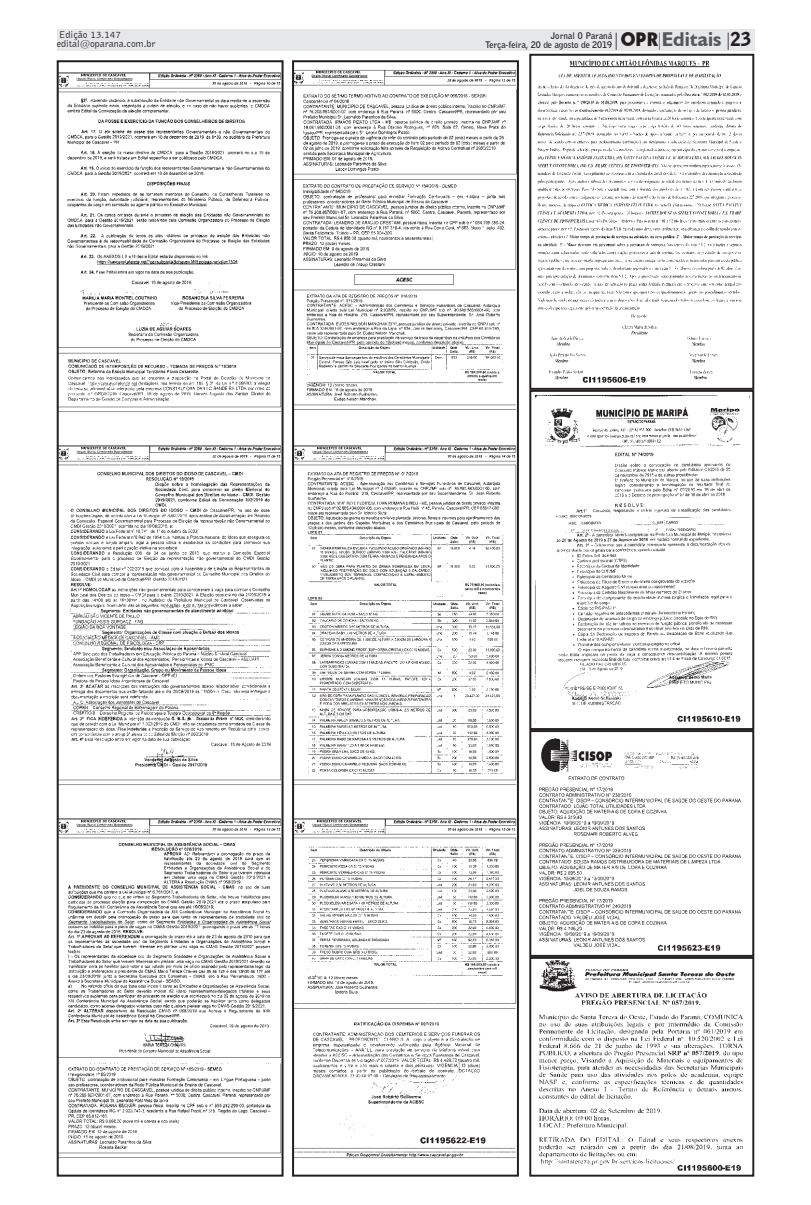
<style>
.page{position:relative;width:811px;height:1205px;background:#fff}
.page>*{position:absolute;margin:0;border:0;box-sizing:border-box;transform-origin:0 0}
.t1{font:700 20px "Humanist 521 BT";color:#57585a}
.t2{font:10px "Bell Gothic BT";color:#231f20}
.t3{font:700 9px/9px "Bell Gothic BT";color:#231f20;text-align:right}
.s1{font-family:"Times New Roman";font-weight:400;font-size:19px;color:#231f20}
.s2{font-family:"Geometric 231 BT Heavy C";font-weight:400;font-size:19px;color:#231f20}
.s3{font-family:"Times New Roman";font-weight:400;font-size:19px}
.s4{font-family:"Bell Gothic BT";font-weight:900;font-size:19px;color:#231f20}
</style>
<div class="page">
<div style="left:57px;top:29px;width:697px;height:21px;background:#e6e7e9"></div>
<img style="left:57px;top:72px;width:226px;height:340px">
<img style="left:57px;top:445px;width:226px;height:341px">
<img style="left:57px;top:819px;width:226px;height:340px">
<img style="left:292px;top:70px;width:227px;height:340px">
<img style="left:292px;top:445px;width:227px;height:341px">
<img style="left:292px;top:819px;width:227px;height:340px">
<div style="left:529px;top:390px;width:225px;height:340px;border:2px solid #231f20"></div>
<div style="left:529px;top:54px;width:225px;height:336px;border:2px solid #231f20"></div>
<img style="left:537px;top:59px;width:205px;height:324px">
<img style="left:535px;top:395px;width:206px;height:328px">
<div style="left:529px;top:730px;width:225px;height:227px;border:2px solid #231f20"></div>
<img style="left:538px;top:738px;width:203px;height:213px">
<div style="left:529px;top:957px;width:225px;height:219px;border:2px solid #231f20"></div>
<img style="left:539px;top:960px;width:204px;height:211px">
<p class="t2" style="left:59px;top:28px;width:64px">Edição 13.147</p>
<p class="t3" style="left:485px;top:31px;width:128px">Jornal O Paraná<br>Terça-feira, 20 de agosto de 2019</p>
<p class="t3" style="left:58px;top:30px;width:68px">Edição nº 11.857</p>
<p class="t2" style="left:57px;top:38px;width:100px">edital@oparana.com.br</p>
<h1 class="t1" style="left:614px;top:26px;width:138px"><span class="s1">|</span><span class="s2">OPR</span><span class="s3">|</span>Editais <span class="s1">|</span><span class="s4">23</span></h1>
</div>
